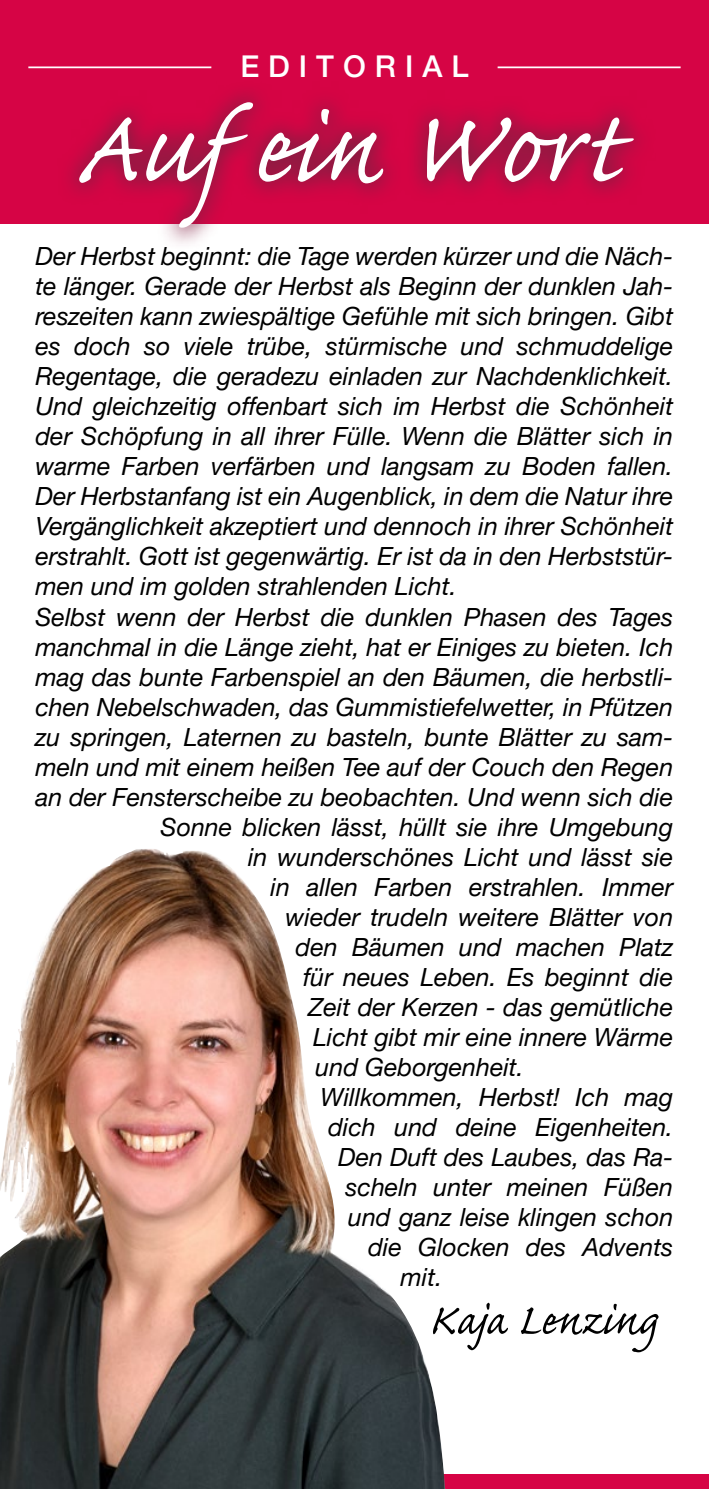
<style>
.page{position:relative;width:709px;height:1489px;background:#fff}
.page>*{position:absolute;margin:0;border:0;box-sizing:border-box;transform-origin:0 0}
.t1{font:132.5px "Caflisch Script Pro";color:#fff}
.t2{font:55px "Caflisch Script Pro";letter-spacing:-.005em;color:#000}
.t3{font:500 30px "Helvetica Neue LT Pro";letter-spacing:.3em;color:#fff}
.t4{font:italic 25px "Helvetica Neue LT Pro";color:#000}
</style>
<div class="page">
<div style="left:0;top:0;width:709px;height:224px;background:#d60445"></div>
<hr style="left:28px;top:66px;width:183px;height:2px;background:#fff">
<hr style="left:497px;top:66px;width:183px;height:2px;background:#fff">
<svg style="left:69px;top:92px;width:572px;height:152px"></svg>
<div style="left:0;top:1474px;width:709px;height:14px;background:#d60445"></div>
<img style="left:0;top:849px;width:445px;height:639px">
<p class="t3" style="left:240px;top:48px;width:230px">EDITORIAL</p>
<h1 class="t1" style="left:75px;top:80px;width:547px">Auf ein Wort</h1>
<p class="t4" style="left:35px;top:241px;width:639px">Der Herbst beginnt: die Tage werden kürzer und die Näch-</p>
<p class="t4" style="left:35px;top:271px;width:639px">te länger. Gerade der Herbst als Beginn der dunklen Jah-</p>
<p class="t4" style="left:35px;top:301px;width:639px">reszeiten kann zwiespältige Gefühle mit sich bringen. Gibt</p>
<p class="t4" style="left:35px;top:331px;width:639px">es doch so viele trübe, stürmische und schmuddelige</p>
<p class="t4" style="left:35px;top:361px;width:639px">Regentage, die geradezu einladen zur Nachdenklichkeit.</p>
<p class="t4" style="left:35px;top:391px;width:639px">Und gleichzeitig offenbart sich im Herbst die Schönheit</p>
<p class="t4" style="left:35px;top:421px;width:639px">der Schöpfung in all ihrer Fülle. Wenn die Blätter sich in</p>
<p class="t4" style="left:35px;top:451px;width:639px">warme Farben verfärben und langsam zu Boden fallen.</p>
<p class="t4" style="left:35px;top:481px;width:639px">Der Herbstanfang ist ein Augenblick, in dem die Natur ihre</p>
<p class="t4" style="left:35px;top:511px;width:639px">Vergänglichkeit akzeptiert und dennoch in ihrer Schönheit</p>
<p class="t4" style="left:35px;top:541px;width:639px">erstrahlt. Gott ist gegenwärtig. Er ist da in den Herbststür-</p>
<p class="t4" style="left:35px;top:571px;width:422px">men und im golden strahlenden Licht.</p>
<p class="t4" style="left:35px;top:601px;width:639px">Selbst wenn der Herbst die dunklen Phasen des Tages</p>
<p class="t4" style="left:35px;top:631px;width:639px">manchmal in die Länge zieht, hat er Einiges zu bieten. Ich</p>
<p class="t4" style="left:35px;top:661px;width:639px">mag das bunte Farbenspiel an den Bäumen, die herbstli-</p>
<p class="t4" style="left:35px;top:691px;width:639px">chen Nebelschwaden, das Gummistiefelwetter, in Pfützen</p>
<p class="t4" style="left:35px;top:721px;width:639px">zu springen, Laternen zu basteln, bunte Blätter zu sam-</p>
<p class="t4" style="left:35px;top:751px;width:639px">meln und mit einem heißen Tee auf der Couch den Regen</p>
<p class="t4" style="left:35px;top:781px;width:639px">an der Fensterscheibe zu beobachten. Und wenn sich die</p>
<p class="t4" style="left:160px;top:811px;width:514px">Sonne blicken lässt, hüllt sie ihre Umgebung</p>
<p class="t4" style="left:248px;top:841px;width:426px">in wunderschönes Licht und lässt sie</p>
<p class="t4" style="left:270px;top:871px;width:404px">in allen Farben erstrahlen. Immer</p>
<p class="t4" style="left:285px;top:901px;width:389px">wieder trudeln weitere Blätter von</p>
<p class="t4" style="left:295px;top:931px;width:379px">den Bäumen und machen Platz</p>
<p class="t4" style="left:303px;top:961px;width:372px">für neues Leben. Es beginnt die</p>
<p class="t4" style="left:308px;top:991px;width:367px">Zeit der Kerzen - das gemütliche</p>
<p class="t4" style="left:313px;top:1021px;width:361px">Licht gibt mir eine innere Wärme</p>
<p class="t4" style="left:315px;top:1051px;width:210px">und Geborgenheit.</p>
<p class="t4" style="left:320px;top:1081px;width:354px">Willkommen, Herbst! Ich mag</p>
<p class="t4" style="left:328px;top:1111px;width:346px">dich und deine Eigenheiten.</p>
<p class="t4" style="left:338px;top:1141px;width:337px">Den Duft des Laubes, das Ra-</p>
<p class="t4" style="left:345px;top:1171px;width:329px">scheln unter meinen Füßen</p>
<p class="t4" style="left:348px;top:1201px;width:327px">und ganz leise klingen schon</p>
<p class="t4" style="left:368px;top:1231px;width:307px">die Glocken des Advents</p>
<p class="t4" style="left:400px;top:1261px;width:43px">mit.</p>
<h2 class="t2" style="left:428px;top:1291px;width:230px">Kaja Lenzing</h2>
</div>
